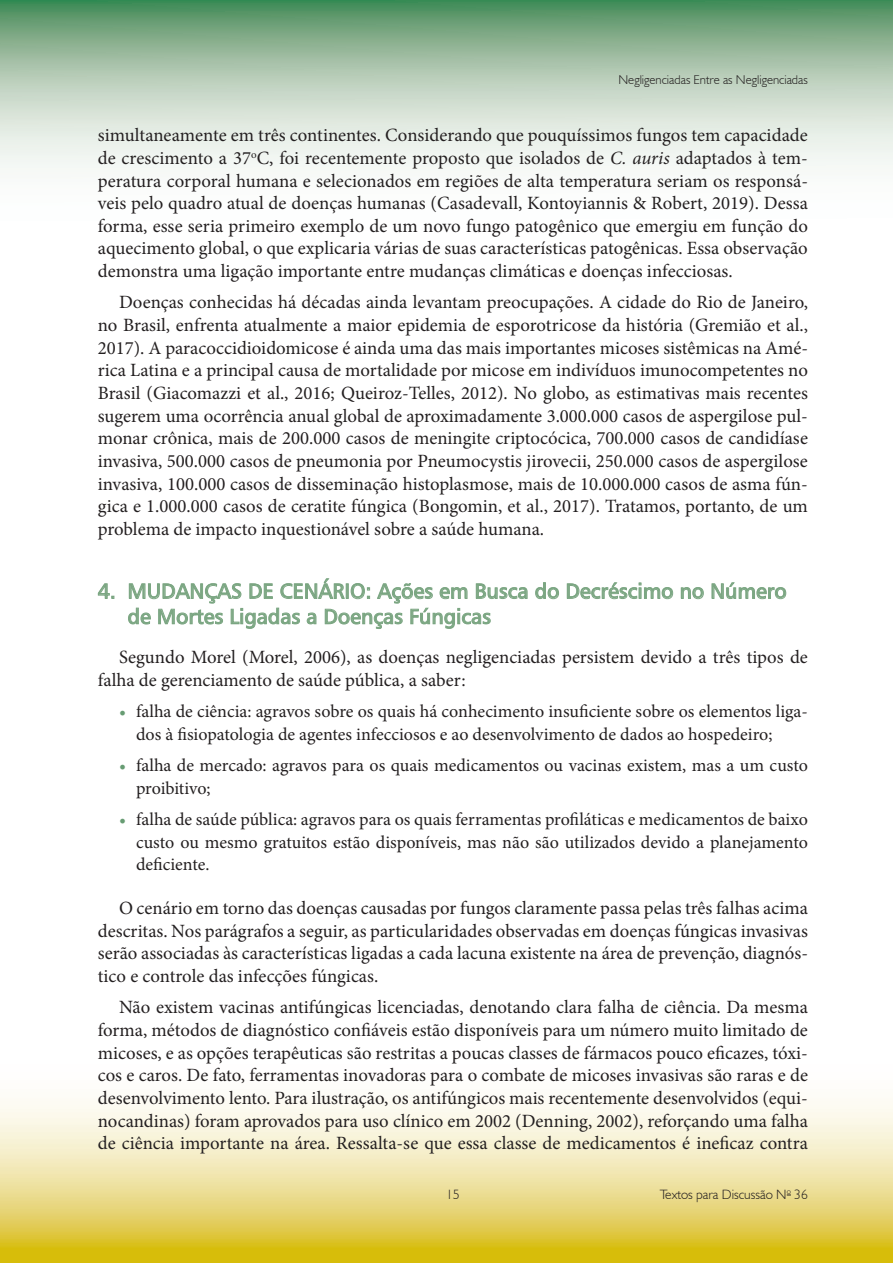
<style>
.page{position:relative;width:893px;height:1263px;background:#fff}
.page>*{position:absolute;margin:0;border:0;box-sizing:border-box;transform-origin:0 0}
.t1{font:21px/25.3px "Humanist 777 BT Roman B";color:#7ba682}
.t2{font:18.75px/22.6px "Minion Pro";color:#231f20;text-align:justify}
.t3{font:18px/22.6px "Minion Pro";color:#231f20}
.t4{font:300 13.5px "Humanist 521 BT";color:#231f20}
.t5{font:300 12.75px "Humanist 521 BT";color:#231f20}
.s1{font-style:italic}
.s2{color:#679c73}
</style>
<div class="page">
<svg style="left:0;top:0;width:893px;height:168px;background:#b2cbb6"></svg>
<svg style="left:0;top:1099px;width:893px;height:164px;background:#ecdf95"></svg>
<svg style="left:98px;top:583px;width:16px;height:16px"></svg>
<svg style="left:535px;top:582px;width:24px;height:17px"></svg>
<svg style="left:567px;top:582px;width:106px;height:17px"></svg>
<svg style="left:681px;top:587px;width:23px;height:12px"></svg>
<svg style="left:712px;top:582px;width:74px;height:18px"></svg>
<svg style="left:128px;top:578px;width:400px;height:51px"></svg>
<p class="t5" style="left:618px;top:72px;width:191px">Negligenciadas Entre as Negligenciadas</p>
<p class="t2" style="left:98px;top:124px;width:712px">simultaneamente em três continentes. Considerando que pouquíssimos fungos tem capacidade de crescimento a 37<sup>o</sup>C, foi recentemente proposto que isolados de <span class="s1">C. auris</span> adaptados à tem&shy;peratura corporal humana e selecionados em regiões de alta temperatura seriam os responsá&shy;veis pelo quadro atual de doenças humanas (Casadevall, Kontoyiannis &amp; Robert, 2019). Dessa forma, esse seria primeiro exemplo de um novo fungo patogênico que emergiu em função do aquecimento global, o que explicaria várias de suas características patogênicas. Essa observação demonstra uma ligação importante entre mudanças climáticas e doenças infecciosas.</p>
<p class="t2" style="left:98px;top:291px;width:712px;text-indent:21px">Doenças conhecidas há décadas ainda levantam preocupações. A cidade do Rio de Janeiro, no Brasil, enfrenta atualmente a maior epidemia de esporotricose da história (Gremião et al., 2017). A paracoccidioidomicose é ainda uma das mais importantes micoses sistêmicas na Amé&shy;rica Latina e a principal causa de mortalidade por micose em indivíduos imunocompetentes no Brasil (Giacomazzi et al., 2016; Queiroz-Telles, 2012). No globo, as estimativas mais recentes sugerem uma ocorrência anual global de aproximadamente 3.000.000 casos de aspergilose pul&shy;monar crônica, mais de 200.000 casos de meningite criptocócica, 700.000 casos de candidíase invasiva, 500.000 casos de pneumonia por Pneumocystis jirovecii, 250.000 casos de aspergilose invasiva, 100.000 casos de disseminação histoplasmose, mais de 10.000.000 casos de asma fún&shy;gica e 1.000.000 casos de ceratite fúngica (Bongomin, et al., 2017). Tratamos, portanto, de um problema de impacto inquestionável sobre a saúde humana.</p>
<p class="t1" style="left:128px;top:578px;width:661px;text-indent:-30px">4. MUDANÇAS DE CENÁRIO: Ações em Busca do Decréscimo no Número de Mortes Ligadas a Doenças Fúngicas</p>
<p class="t2" style="left:98px;top:646px;width:712px;text-indent:21px">Segundo Morel (Morel, 2006), as doenças negligenciadas persistem devido a três tipos de falha de gerenciamento de saúde pública, a saber:</p>
<p class="t3" style="left:136px;top:700px;width:673px;text-indent:-17px"><span class="s2">•</span> falha de ciência: agravos sobre os quais há conhecimento insuficiente sobre os elementos liga&shy;dos à fisiopatologia de agentes infecciosos e ao desenvolvimento de dados ao hospedeiro;</p>
<p class="t3" style="left:136px;top:754px;width:673px;text-indent:-17px"><span class="s2">•</span> falha de mercado: agravos para os quais medicamentos ou vacinas existem, mas a um custo proibitivo;</p>
<p class="t3" style="left:136px;top:808px;width:673px;text-align:justify;text-indent:-17px"><span class="s2">•</span> falha de saúde pública: agravos para os quais ferramentas profiláticas e medicamentos de baixo custo ou mesmo gratuitos estão disponíveis, mas não são utilizados devido a planejamento deficiente.</p>
<p class="t2" style="left:98px;top:897px;width:712px;text-indent:21px">O cenário em torno das doenças causadas por fungos claramente passa pelas três falhas acima descritas. Nos parágrafos a seguir, as particularidades observadas em doenças fúngicas invasivas serão associadas às características ligadas a cada lacuna existente na área de prevenção, diagnós&shy;tico e controle das infecções fúngicas.</p>
<p class="t2" style="left:98px;top:996px;width:712px;text-indent:21px">Não existem vacinas antifúngicas licenciadas, denotando clara falha de ciência. Da mesma forma, métodos de diagnóstico confiáveis estão disponíveis para um número muito limitado de micoses, e as opções terapêuticas são restritas a poucas classes de fármacos pouco eficazes, tóxi&shy;cos e caros. De fato, ferramentas inovadoras para o combate de micoses invasivas são raras e de desenvolvimento lento. Para ilustração, os antifúngicos mais recentemente desenvolvidos (equi&shy;nocandinas) foram aprovados para uso clínico em 2002 (Denning, 2002), reforçando uma falha de ciência importante na área. Ressalta-se que essa classe de medicamentos é ineficaz contra</p>
<p class="t4" style="left:446px;top:1186px;width:15px">15</p>
<p class="t4" style="left:660px;top:1186px;width:150px">Textos para Discussão N<sup>o</sup> 36</p>
</div>
